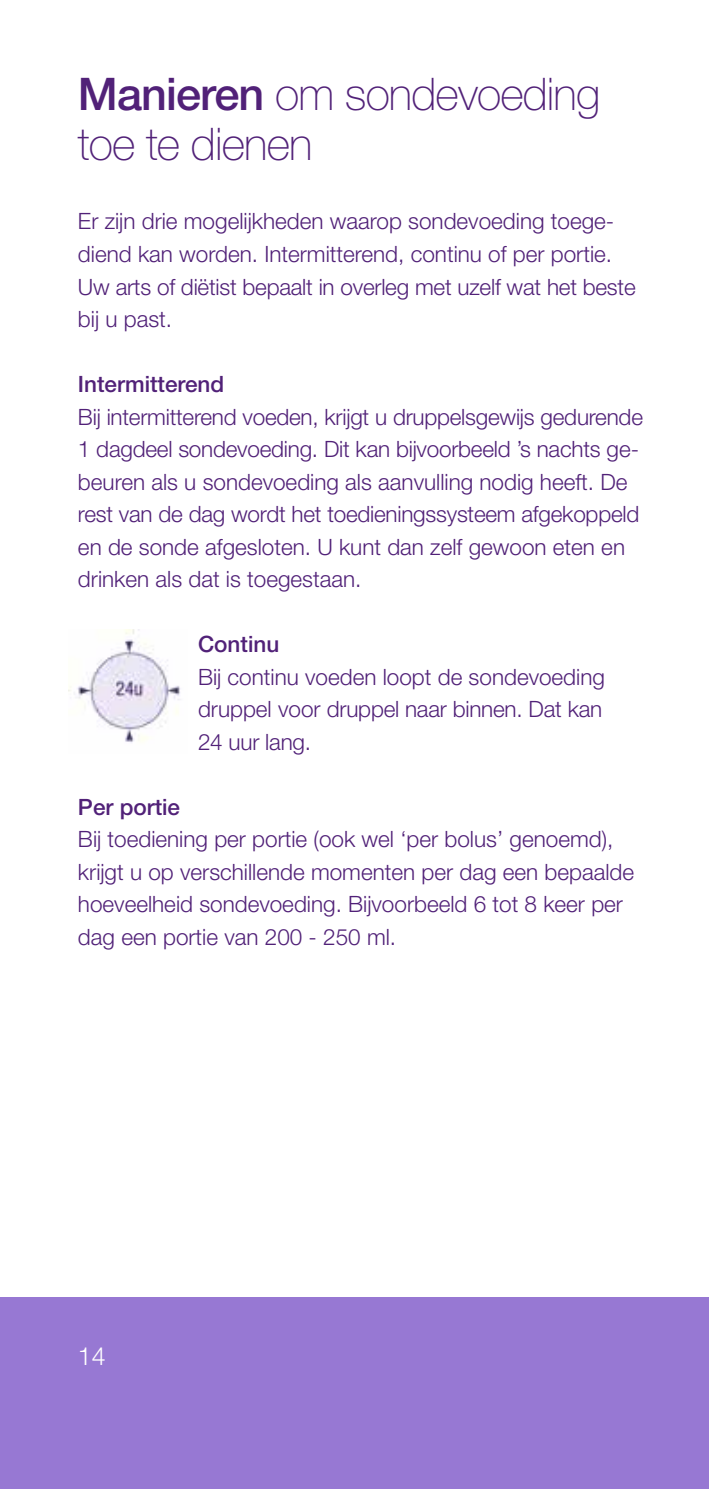
<style>
.page{position:relative;width:709px;height:1489px;background:#fff}
.page>*{position:absolute;margin:0;border:0;box-sizing:border-box;transform-origin:0 0}
.t1{font:100 45px/50px "Helvetica Neue LT Std";letter-spacing:-.02em;color:#512178}
.t2{font:300 25px "Helvetica Neue LT Std";color:#fff}
.t3{font:300 22.5px/32.5px "Helvetica Neue LT Std";color:#512178}
.t4{font:500 22.5px "Helvetica Neue LT Std";color:#512178}
.s1{font-weight:500}
</style>
<div class="page">
<div style="left:0;top:1297px;width:709px;height:191px;background:#9778d3"></div>
<img style="left:68px;top:629px;width:113px;height:114px">
<h1 class="t1" style="left:78px;top:69px;width:524px"><span class="s1">Manieren</span> om sondevoeding toe te dienen</h1>
<p class="t3" style="left:78px;top:205px;width:559px">Er zijn drie mogelijkheden waarop sondevoeding toege&shy;diend kan worden. Intermitterend, continu of per portie.<br>Uw arts of diëtist bepaalt in overleg met uzelf wat het beste bij u past.</p>
<p class="t4" style="left:78px;top:370px;width:148px">Intermitterend</p>
<p class="t3" style="left:78px;top:400px;width:566px">Bij intermitterend voeden, krijgt u druppelsgewijs gedurende 1 dagdeel sondevoeding. Dit kan bijvoorbeeld ’s nachts ge&shy;beuren als u sondevoeding als aanvulling nodig heeft. De rest van de dag wordt het toedieningssysteem afgekoppeld en de sonde afgesloten. U kunt dan zelf gewoon eten en drinken als dat is toegestaan.</p>
<p class="t4" style="left:198px;top:630px;width:83px">Continu</p>
<p class="t3" style="left:198px;top:660px;width:408px">Bij continu voeden loopt de sondevoeding druppel voor druppel naar binnen. Dat kan<br>24 uur lang.</p>
<p class="t4" style="left:78px;top:793px;width:104px">Per portie</p>
<p class="t3" style="left:78px;top:822px;width:557px">Bij toediening per portie (ook wel ‘per bolus’ genoemd), krijgt u op verschillende momenten per dag een bepaalde hoeveelheid sondevoeding. Bijvoorbeeld 6 tot 8 keer per dag een portie van 200 - 250 ml.</p>
<p class="t2" style="left:78px;top:1340px;width:29px">14</p>
</div>
